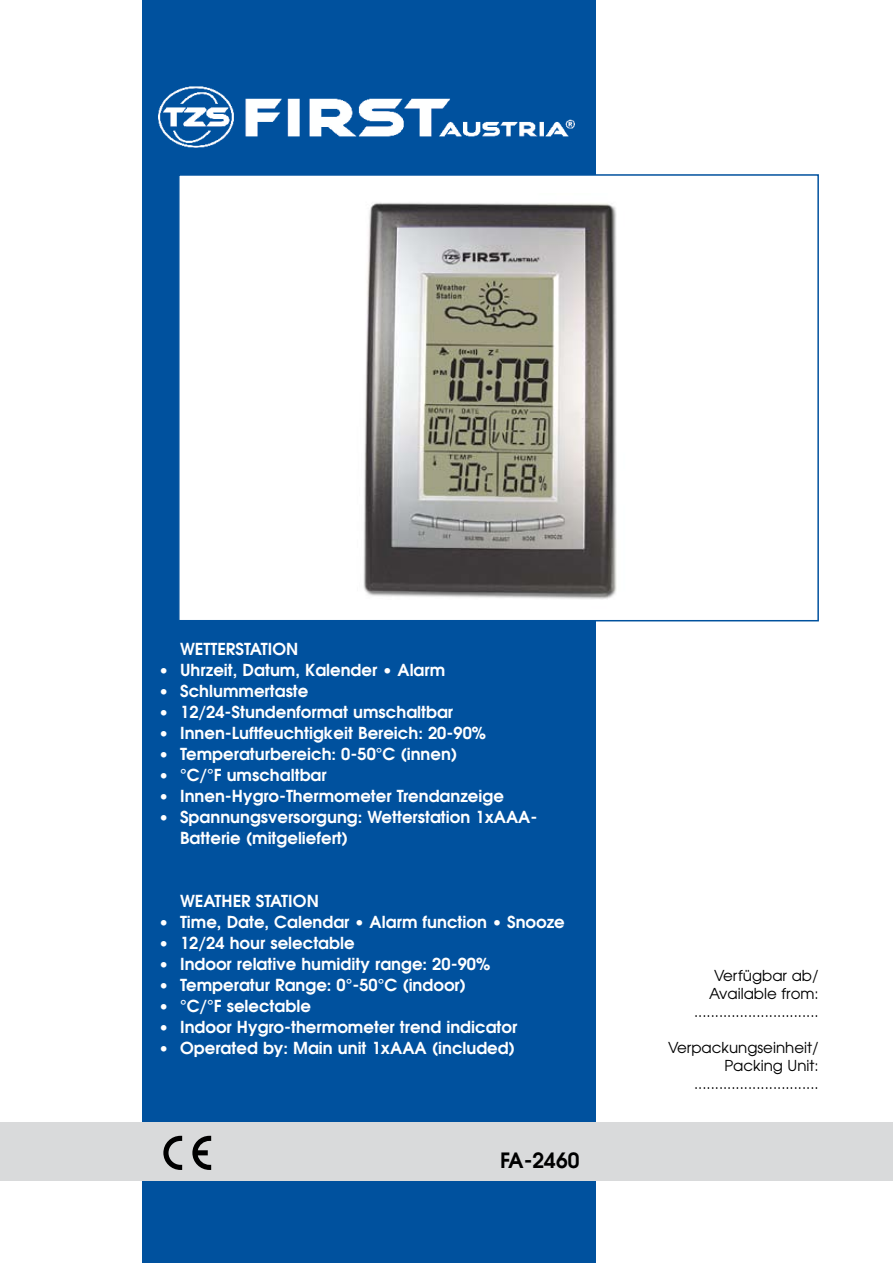
<style>
.page{position:relative;width:893px;height:1263px;background:#fff}
.page>*{position:absolute;margin:0;border:0;box-sizing:border-box;transform-origin:0 0}
.t1{font:600 21px "Avant Garde";color:#000}
.t2{font:600 16.5px "Avant Garde";color:#fff}
.t3{font:15px/18px "Avant Garde";color:#000;text-align:right}
</style>
<div class="page">
<div style="left:142px;top:0;width:454px;height:1262px;background:#00519e"></div>
<div style="left:179px;top:175px;width:639px;height:446px;background:#fff"></div>
<img style="left:363px;top:202px;width:254px;height:397px">
<div style="left:178px;top:174px;width:641px;height:447px;border:2px solid #00519e"></div>
<img style="left:159px;top:86px;width:415px;height:61px">
<div style="left:0;top:1122px;width:893px;height:58px;background:#d9dadb"></div>
<svg style="left:163px;top:1136px;width:48px;height:34px"></svg>
<p class="t2" style="left:180px;top:638px;width:120px">Wetterstation</p>
<p class="t2" style="left:159px;top:659px;width:288px">• Uhrzeit, Datum, Kalender • Alarm</p>
<p class="t2" style="left:159px;top:680px;width:151px">• Schlummertaste</p>
<p class="t2" style="left:159px;top:701px;width:296px">• 12/24-Stundenformat umschaltbar</p>
<p class="t2" style="left:159px;top:722px;width:329px">• Innen-Luftfeuchtigkeit Bereich: 20-90%</p>
<p class="t2" style="left:159px;top:743px;width:300px">• Temperaturbereich: 0-50°C (innen)</p>
<p class="t2" style="left:159px;top:764px;width:169px">• °C/°F umschaltbar</p>
<p class="t2" style="left:159px;top:785px;width:347px">• Innen-Hygro-Thermometer Trendanzeige</p>
<p class="t2" style="left:159px;top:806px;width:349px">• Spannungsversorgung: Wetterstation 1xAAA</p>
<p class="t2" style="left:530px;top:806px;width:8px">-</p>
<p class="t2" style="left:180px;top:827px;width:170px">Batterie (mitgeliefert)</p>
<p class="t2" style="left:180px;top:890px;width:140px">Weather station</p>
<p class="t2" style="left:159px;top:911px;width:407px">• Time, Date, Calendar • Alarm function • Snooze</p>
<p class="t2" style="left:159px;top:932px;width:197px">• 12/24 hour selectable</p>
<p class="t2" style="left:159px;top:953px;width:333px">• Indoor relative humidity range: 20-90%</p>
<p class="t2" style="left:159px;top:974px;width:309px">• Temperatur Range: 0°-50°C (indoor)</p>
<p class="t2" style="left:159px;top:995px;width:154px">• °C/°F selectable</p>
<p class="t2" style="left:159px;top:1016px;width:360px">• Indoor Hygro-thermometer trend indicator</p>
<p class="t2" style="left:159px;top:1037px;width:242px">• Operated by: Main unit 1xAAA</p>
<p class="t2" style="left:432px;top:1037px;width:85px">(included)</p>
<p class="t1" style="left:500px;top:1146px;width:81px">FA-2460</p>
<p class="t3" style="left:694px;top:966px;width:126px">Verfügbar ab/<br>Available from: ..............................</p>
<p class="t3" style="left:668px;top:1038px;width:152px">Verpackungseinheit/<br>Packing Unit: ..............................</p>
</div>
